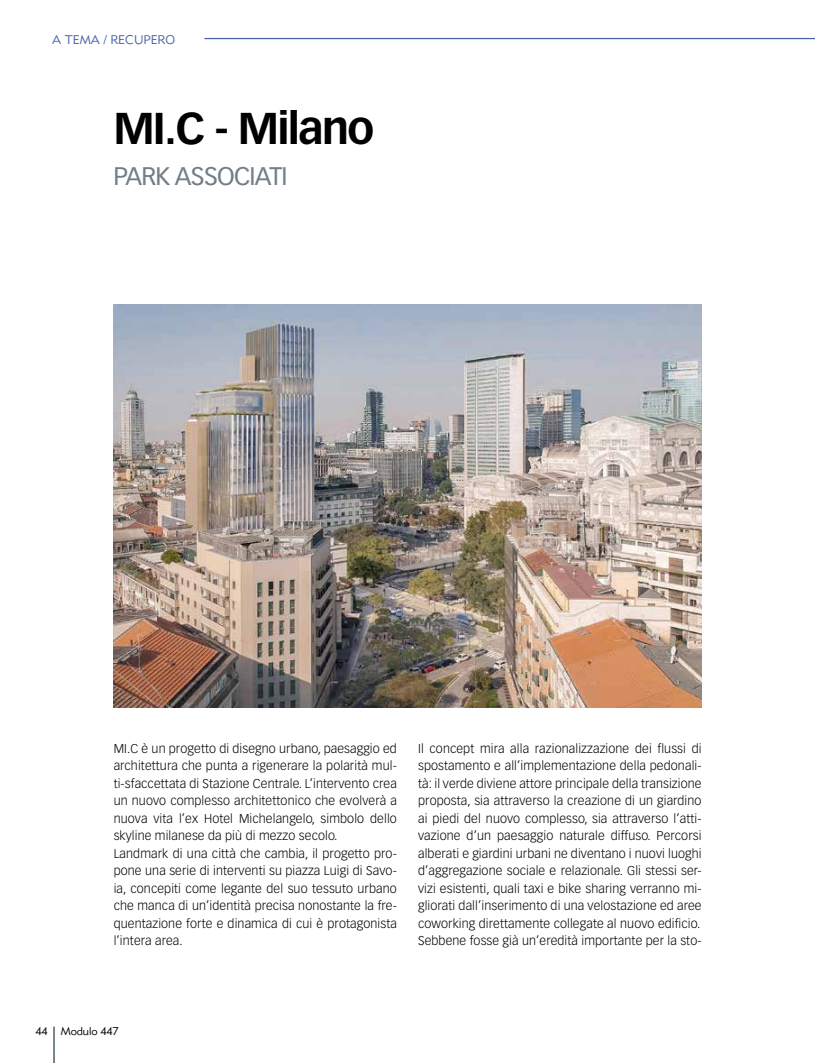
<style>
.page{position:relative;width:815px;height:1063px;background:#fff}
.page>*{position:absolute;margin:0;border:0;box-sizing:border-box;transform-origin:0 0}
.t1{font:700 43.75px "Vectora LT Std";letter-spacing:-.04em;color:#000}
.t2{font:25px "Vectora LT Std";letter-spacing:-.03em;color:#717e86}
.t3{font:300 12.5px/17.5px "Vectora LT Std";letter-spacing:.01em;color:#000}
.t4{font:12.5px "Metro Lite LT Two";color:#4762ab}
.t5{font:11.25px "Metro Lite LT Two";letter-spacing:-.015em;color:#000}
</style>
<div class="page">
<hr style="left:53px;top:1027px;width:2px;height:36px;background:#717e86">
<hr style="left:204px;top:38px;width:611px;height:1px;background:#4762ab">
<img style="left:113px;top:305px;width:589px;height:403px">
<p class="t4" style="left:52px;top:32px;width:124px">A TEMA / RECUPERO</p>
<h1 class="t1" style="left:113px;top:102px;width:262px">MI.C - Milano</h1>
<h2 class="t2" style="left:113px;top:161px;width:176px">PARK ASSOCIATI</h2>
<p class="t3" style="left:114px;top:739px;width:285px">MI.C è un progetto di disegno urbano, paesaggio ed architettura che punta a rigenerare la polarità mul&shy;ti-sfaccettata di Stazione Centrale. L’intervento crea un nuovo complesso architettonico che evolverà a nuova vita l’ex Hotel Michelangelo, simbolo dello skyline milanese da più di mezzo secolo.<br>Landmark di una città che cambia, il progetto pro&shy;pone una serie di interventi su piazza Luigi di Savo&shy;ia, concepiti come legante del suo tessuto urbano che manca di un’identità precisa nonostante la fre&shy;quentazione forte e dinamica di cui è protagonista l’intera area.</p>
<p class="t3" style="left:418px;top:739px;width:285px;text-align:justify">Il concept mira alla razionalizzazione dei flussi di spostamento e all’implementazione della pedonali&shy;tà: il verde diviene attore principale della transizione proposta, sia attraverso la creazione di un giardino ai piedi del nuovo complesso, sia attraverso l’atti&shy;vazione d’un paesaggio naturale diffuso. Percorsi alberati e giardini urbani ne diventano i nuovi luoghi d’aggregazione sociale e relazionale. Gli stessi ser&shy;vizi esistenti, quali taxi e bike sharing verranno mi&shy;gliorati dall’inserimento di una velostazione ed aree coworking direttamente collegate al nuovo edificio.<br>Sebbene fosse già un’eredità importante per la sto-</p>
<p class="t5" style="left:35px;top:1025px;width:85px">44 Modulo 447</p>
</div>
